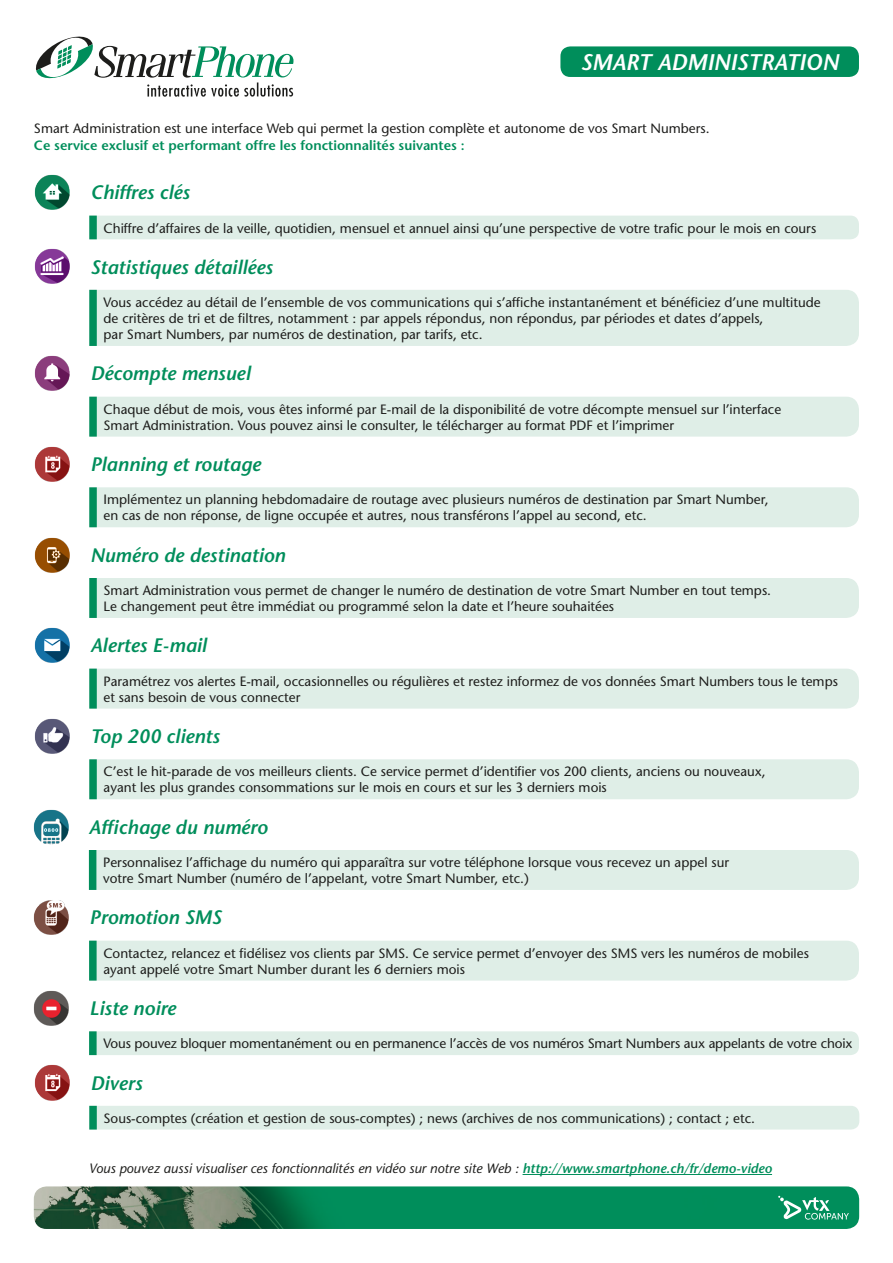
<style>
.page{position:relative;width:893px;height:1263px;background:#fff}
.page>*{position:absolute;margin:0;border:0;box-sizing:border-box;transform-origin:0 0}
.t1{font:italic 600 22.65px "Stone Sans";color:#fff}
.t2{font:italic 600 19.5px "Stone Sans";color:#008e5b}
.t3{font:13.5px/16.2px "Stone Sans";color:#1d1d1b}
.t4{font:italic 13.5px "Stone Sans";color:#1d1d1b}
.t5{font:600 13.5px "Stone Sans";color:#008e5b}
.s1{font-weight:600;color:#008e5b}
</style>
<div class="page">
<img style="left:34px;top:1186px;width:825px;height:43px">
<svg style="left:35px;top:36px;width:258px;height:61px"></svg>
<svg style="left:778px;top:1196px;width:71px;height:23px"></svg>
<img style="left:34px;top:175px;width:36px;height:35px">
<img style="left:34px;top:249px;width:36px;height:35px">
<img style="left:34px;top:356px;width:36px;height:35px">
<img style="left:34px;top:446px;width:36px;height:36px">
<img style="left:34px;top:537px;width:36px;height:36px">
<img style="left:34px;top:628px;width:36px;height:35px">
<div style="left:97px;top:216px;width:762px;height:23px;background:#dfeee7"></div>
<div style="left:97px;top:290px;width:762px;height:56px;background:#dfeee7"></div>
<div style="left:97px;top:397px;width:762px;height:40px;background:#dfeee7"></div>
<div style="left:97px;top:487px;width:762px;height:40px;background:#dfeee7"></div>
<div style="left:97px;top:578px;width:762px;height:40px;background:#dfeee7"></div>
<div style="left:97px;top:669px;width:762px;height:40px;background:#dfeee7"></div>
<div style="left:89px;top:216px;width:8px;height:23px;background:#008e5b"></div>
<div style="left:89px;top:290px;width:8px;height:56px;background:#008e5b"></div>
<div style="left:89px;top:397px;width:8px;height:40px;background:#008e5b"></div>
<div style="left:89px;top:487px;width:8px;height:40px;background:#008e5b"></div>
<div style="left:89px;top:578px;width:8px;height:40px;background:#008e5b"></div>
<div style="left:89px;top:669px;width:8px;height:40px;background:#008e5b"></div>
<img style="left:34px;top:809px;width:35px;height:36px">
<img style="left:34px;top:900px;width:35px;height:35px">
<img style="left:34px;top:990px;width:35px;height:36px">
<img style="left:34px;top:1065px;width:36px;height:36px">
<div style="left:96px;top:850px;width:763px;height:40px;background:#dfeee7"></div>
<div style="left:97px;top:941px;width:762px;height:39px;background:#dfeee7"></div>
<div style="left:97px;top:1031px;width:762px;height:24px;background:#dfeee7"></div>
<div style="left:97px;top:1106px;width:762px;height:23px;background:#dfeee7"></div>
<div style="left:89px;top:850px;width:7px;height:40px;background:#008e5b"></div>
<div style="left:89px;top:941px;width:8px;height:39px;background:#008e5b"></div>
<div style="left:89px;top:1031px;width:8px;height:24px;background:#008e5b"></div>
<div style="left:89px;top:1106px;width:8px;height:23px;background:#008e5b"></div>
<img style="left:34px;top:718px;width:36px;height:36px">
<div style="left:97px;top:759px;width:762px;height:40px;background:#dfeee7"></div>
<div style="left:89px;top:759px;width:8px;height:40px;background:#008e5b"></div>
<div style="left:560px;top:46px;width:299px;height:31px;background:#008e5b;border-radius:10px"></div>
<hr style="left:523px;top:1174px;width:249px;height:1px;background:#008e5b">
<h1 class="t1" style="left:581px;top:48px;width:259px">SMART ADMINISTRATION</h1>
<p class="t3" style="left:34px;top:121px;width:677px">Smart Administration est une interface Web qui permet la gestion complète et autonome de vos Smart Numbers.</p>
<p class="t5" style="left:34px;top:137px;width:432px">Ce service exclusif et performant offre les fonctionnalités suivantes :</p>
<h2 class="t2" style="left:90px;top:180px;width:101px">Chiffres clés</h2>
<p class="t3" style="left:104px;top:220px;width:714px">Chiffre d’affaires de la veille, quotidien, mensuel et annuel ainsi qu’une perspective de votre trafic pour le mois en cours</p>
<h2 class="t2" style="left:90px;top:255px;width:184px">Statistiques détaillées</h2>
<p class="t3" style="left:104px;top:294px;width:719px">Vous accédez au détail de l’ensemble de vos communications qui s’affiche instantanément et bénéficiez d’une multitude de critères de tri et de filtres, notamment : par appels répondus, non répondus, par périodes et dates d’appels,<br>par Smart Numbers, par numéros de destination, par tarifs, etc.</p>
<h2 class="t2" style="left:90px;top:361px;width:161px">Décompte mensuel</h2>
<p class="t3" style="left:104px;top:401px;width:679px">Chaque début de mois, vous êtes informé par E-mail de la disponibilité de votre décompte mensuel sur l’interface<br>Smart Administration. Vous pouvez ainsi le consulter, le télécharger au format PDF et l’imprimer</p>
<h2 class="t2" style="left:90px;top:452px;width:172px">Planning et routage</h2>
<p class="t3" style="left:104px;top:491px;width:666px">Implémentez un planning hebdomadaire de routage avec plusieurs numéros de destination par Smart Number, en cas de non réponse, de ligne occupée et autres, nous transférons l’appel au second, etc.</p>
<h2 class="t2" style="left:90px;top:543px;width:197px">Numéro de destination</h2>
<p class="t3" style="left:104px;top:582px;width:669px">Smart Administration vous permet de changer le numéro de destination de votre Smart Number en tout temps.<br>Le changement peut être immédiat ou programmé selon la date et l’heure souhaitées</p>
<h2 class="t2" style="left:90px;top:633px;width:118px">Alertes E-mail</h2>
<p class="t3" style="left:104px;top:673px;width:736px">Paramétrez vos alertes E-mail, occasionnelles ou régulières et restez informez de vos données Smart Numbers tous le temps et sans besoin de vous connecter</p>
<h2 class="t2" style="left:90px;top:724px;width:131px">Top 200 clients</h2>
<p class="t3" style="left:104px;top:763px;width:664px">C’est le hit-parade de vos meilleurs clients. Ce service permet d’identifier vos 200 clients, anciens ou nouveaux, ayant les plus grandes consommations sur le mois en cours et sur les 3 derniers mois</p>
<h2 class="t2" style="left:89px;top:815px;width:180px">Affichage du numéro</h2>
<p class="t3" style="left:103px;top:854px;width:627px">Personnalisez l’affichage du numéro qui apparaîtra sur votre téléphone lorsque vous recevez un appel sur votre Smart Number (numéro de l’appelant, votre Smart Number, etc.)</p>
<h2 class="t2" style="left:90px;top:905px;width:133px">Promotion SMS</h2>
<p class="t3" style="left:103px;top:945px;width:707px">Contactez, relancez et fidélisez vos clients par SMS. Ce service permet d’envoyer des SMS vers les numéros de mobiles ayant appelé votre Smart Number durant les 6 derniers mois</p>
<h2 class="t2" style="left:90px;top:996px;width:88px">Liste noire</h2>
<p class="t3" style="left:103px;top:1035px;width:750px">Vous pouvez bloquer momentanément ou en permanence l’accès de vos numéros Smart Numbers aux appelants de votre choix</p>
<h2 class="t2" style="left:90px;top:1070px;width:53px">Divers</h2>
<p class="t3" style="left:104px;top:1110px;width:653px">Sous-comptes (création et gestion de sous-comptes) ; news (archives de nos communications) ; contact ; etc.</p>
<p class="t4" style="left:89px;top:1160px;width:685px">Vous pouvez aussi visualiser ces fonctionnalités en vidéo sur notre site Web : <span class="s1">http://www.smartphone.ch/fr/demo-video</span></p>
</div>
